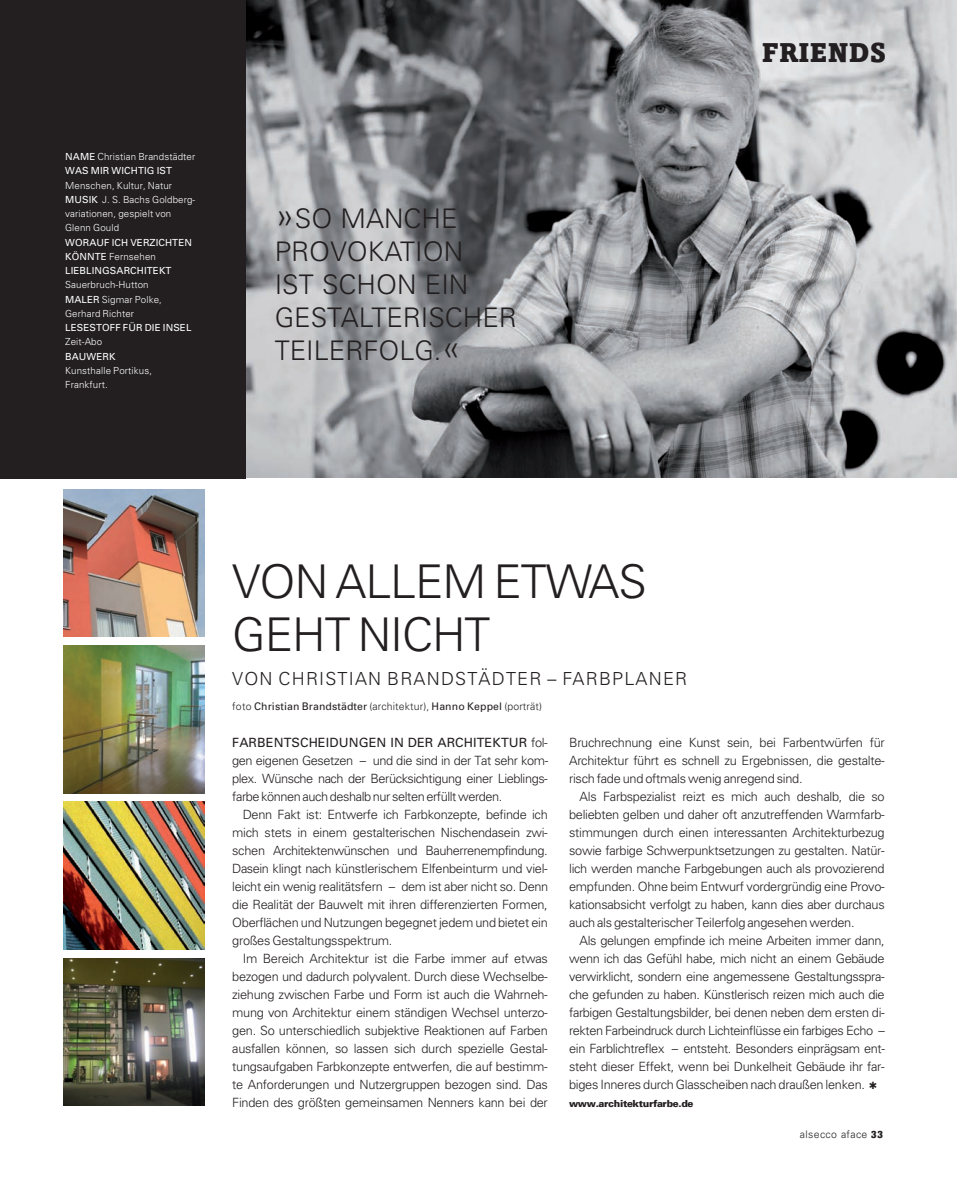
<style>
.page{position:relative;width:957px;height:1191px;background:#fff}
.page>*{position:absolute;margin:0;border:0;box-sizing:border-box;transform-origin:0 0}
.t1{font:300 46.5px/53.2px "Univers";letter-spacing:-.02em;color:#231f20}
.t2{font:300 27px/33px "Univers";color:#231f20}
.t3{font:900 27px "Amasis";letter-spacing:.01em;color:#231f20}
.t4{font:300 18px "Univers";letter-spacing:.065em;color:#231f20}
.t5{font:300 12.75px/18px "Univers";letter-spacing:-.02em;color:#231f20;text-align:justify}
.t6{font:10.5px "Univers";letter-spacing:.01em;color:#231f20}
.t7{font:300 10.5px "Univers";letter-spacing:.035em;color:#231f20}
.t8{font:300 9.75px/14.2px "Univers";letter-spacing:.01em;color:#fff}
.t9{font:9.75px/14.2px "Univers";letter-spacing:.01em;color:#fff}
.t10{font:900 9.75px "Univers";letter-spacing:-.035em;color:#231f20}
.s1{font-weight:400}
.s2{font-weight:300}
.s3{font-size:36px}
.s4{font-family:"Amasis";font-weight:900}
</style>
<div class="page">
<img style="left:64px;top:489px;width:140px;height:148px">
<img style="left:64px;top:645px;width:140px;height:148px">
<img style="left:64px;top:801px;width:140px;height:148px">
<img style="left:64px;top:958px;width:140px;height:147px">
<div style="left:0;top:0;width:256px;height:479px;background:#231f20"></div>
<img style="left:246px;top:0;width:711px;height:478px">
<p class="t8" style="left:65px;top:150px;width:132px"><span class="s1">NAME</span> Christian Brandstädter<br><span class="s1">WAS MIR WICHTIG IST</span></p>
<p class="t8" style="left:65px;top:179px;width:132px">Menschen, Kultur, Natur<br><span class="s1">MUSIK</span> J. S. Bachs Goldberg&shy;variationen, gespielt von<br>Glenn Gould</p>
<p class="t9" style="left:65px;top:236px;width:128px">WORAUF ICH VERZICHTEN<br>KÖNNTE <span class="s2">Fernsehen<br></span>LIEBLINGSARCHITEKT</p>
<p class="t8" style="left:65px;top:279px;width:98px">Sauerbruch-Hutton<br><span class="s1">MALER</span> Sigmar Polke,<br>Gerhard Richter</p>
<p class="t9" style="left:65px;top:321px;width:128px">LESESTOFF FÜR DIE INSEL</p>
<p class="t8" style="left:65px;top:336px;width:39px">Zeit-Abo</p>
<p class="t9" style="left:65px;top:350px;width:52px">BAUWERK</p>
<p class="t8" style="left:65px;top:364px;width:88px">Kunsthalle Portikus,<br>Frankfurt.</p>
<h2 class="t2" style="left:275px;top:204px;width:244px"><span class="s3">»</span>SO MANCHE<br>PROVOKATION<br>IST SCHON EIN<br>GESTALTERISCHER<br>TEILERFOLG.<span class="s3">«</span></h2>
<h2 class="t3" style="left:762px;top:43px;width:126px">FRIENDS</h2>
<h1 class="t1" style="left:232px;top:558px;width:416px">VON ALLEM ETWAS<br>GEHT NICHT</h1>
<h3 class="t4" style="left:232px;top:671px;width:456px">VON CHRISTIAN BRANDSTÄDTER – FARBPLANER</h3>
<p class="t6" style="left:232px;top:702px;width:311px"><span class="s2">foto</span> Christian Brandstädter <span class="s2">(architektur),</span> Hanno Keppel <span class="s2">(porträt)</span></p>
<p class="t5" style="left:232px;top:734px;width:318px"><span class="s1">FARBENTSCHEIDUNGEN IN DER ARCHITEKTUR</span> fol&shy;gen eigenen Gesetzen – und die sind in der Tat sehr kom&shy;plex. Wünsche nach der Berücksichtigung einer Lieblings&shy;farbe können auch deshalb nur selten erfüllt werden.</p>
<p class="t5" style="left:232px;top:806px;width:318px;text-indent:10px">Denn Fakt ist: Entwerfe ich Farbkonzepte, befinde ich mich stets in einem gestalterischen Nischendasein zwi&shy;schen Architektenwünschen und Bauherrenempfindung.<br>Dasein klingt nach künstlerischem Elfenbeinturm und viel&shy;leicht ein wenig realitätsfern – dem ist aber nicht so. Denn die Realität der Bauwelt mit ihren differenzierten Formen, Oberflächen und Nutzungen begegnet jedem und bietet ein großes Gestaltungsspektrum.</p>
<p class="t5" style="left:232px;top:950px;width:317px;text-indent:10px">Im Bereich Architektur ist die Farbe immer auf etwas bezogen und dadurch polyvalent. Durch diese Wechselbe&shy;ziehung zwischen Farbe und Form ist auch die Wahrneh&shy;mung von Architektur einem ständigen Wechsel unterzo&shy;gen. So unterschiedlich subjektive Reaktionen auf Farben ausfallen können, so lassen sich durch spezielle Gestal&shy;tungsaufgaben Farbkonzepte entwerfen, die auf bestimm&shy;te Anforderungen und Nutzergruppen bezogen sind. Das Finden des größten gemeinsamen Nenners kann bei der</p>
<p class="t5" style="left:569px;top:734px;width:317px">Bruchrechnung eine Kunst sein, bei Farbentwürfen für Architektur führt es schnell zu Ergebnissen, die gestalte&shy;risch fade und oftmals wenig anregend sind.</p>
<p class="t5" style="left:569px;top:788px;width:317px;text-indent:11px">Als Farbspezialist reizt es mich auch deshalb, die so beliebten gelben und daher oft anzutreffenden Warmfarb&shy;stimmungen durch einen interessanten Architekturbezug sowie farbige Schwerpunktsetzungen zu gestalten. Natür&shy;lich werden manche Farbgebungen auch als provozierend empfunden. Ohne beim Entwurf vordergründig eine Provo&shy;kationsabsicht verfolgt zu haben, kann dies aber durchaus auch als gestalterischer Teilerfolg angesehen werden.</p>
<p class="t5" style="left:569px;top:932px;width:317px;text-indent:11px">Als gelungen empfinde ich meine Arbeiten immer dann, wenn ich das Gefühl habe, mich nicht an einem Gebäude verwirklicht, sondern eine angemessene Gestaltungsspra&shy;che gefunden zu haben. Künstlerisch reizen mich auch die farbigen Gestaltungsbilder, bei denen neben dem ersten di&shy;rekten Farbeindruck durch Lichteinflüsse ein farbiges Echo – ein Farblichtreflex – entsteht. Besonders einprägsam ent&shy;steht dieser Effekt, wenn bei Dunkelheit Gebäude ihr far&shy;biges Inneres durch Glasscheiben nach draußen lenken. ✱</p>
<p class="t10" style="left:569px;top:1100px;width:126px">www.architekturfarbe.de</p>
<p class="t7" style="left:800px;top:1130px;width:85px">alsecco aface <span class="s4">33</span></p>
</div>
